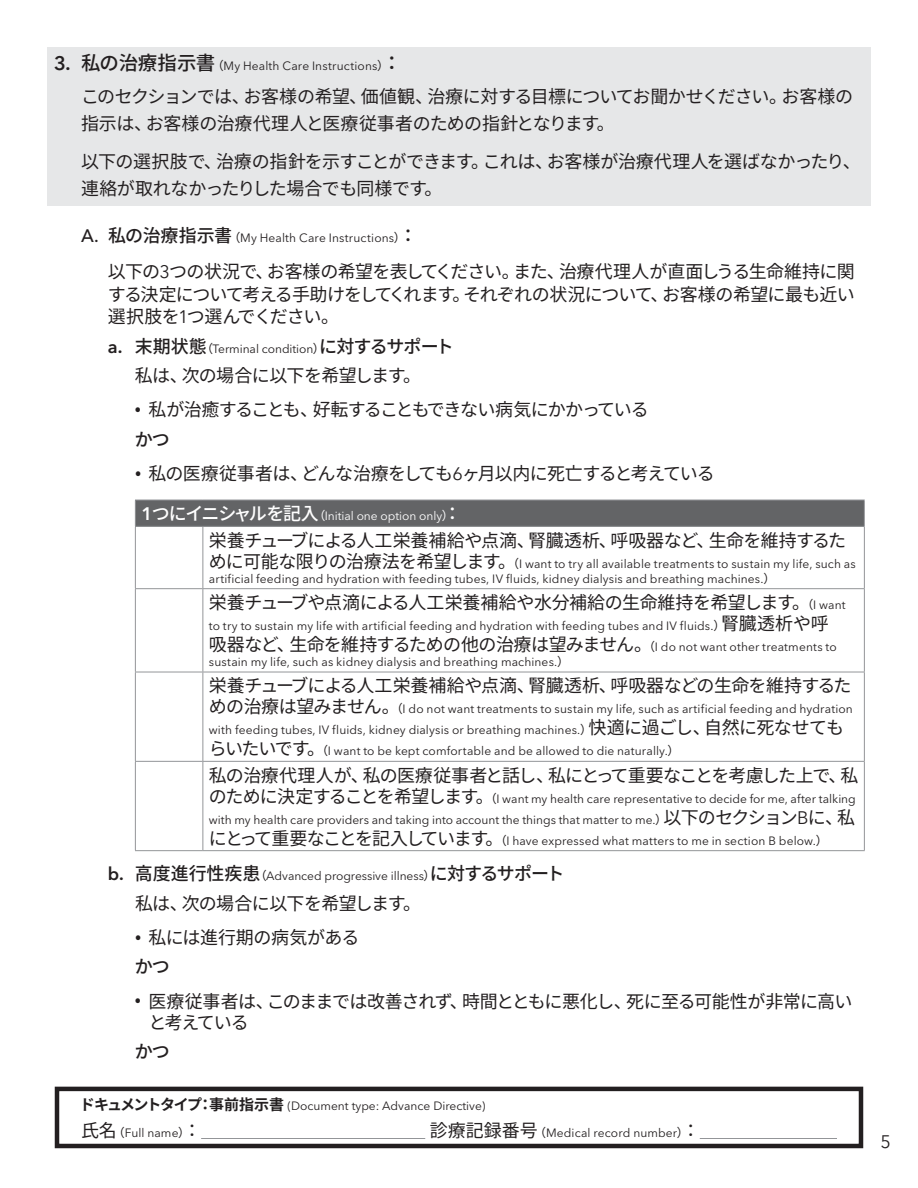
<style>
.page{position:relative;width:918px;height:1188px;background:#fff}
.page>*{position:absolute;margin:0;border:0;box-sizing:border-box;transform-origin:0 0}
.t1{font:18px/27px "Noto Sans CJ Kjp";letter-spacing:-.035em;color:#231f20}
.t2{font:18px "Noto Sans CJ Kjp";letter-spacing:-.055em;color:#231f20}
.t3{font:500 18px "Noto Sans CJ Kjp";color:#231f20}
.t4{font:18px "Avenir Next LT Pro";color:#231f20}
.t5{font:12px/21px "Avenir Next LT Pro";letter-spacing:.01em;color:#231f20}
.t6{font:12px "Avenir Next LT Pro";letter-spacing:-.005em;color:#fff}
.s1{font-weight:600;font-size:19.5px}
.s2{font-family:"Noto Sans CJ Kjp";font-weight:500;font-size:19.5px}
.s3{font-family:"Noto Sans CJ Kjp"}
.s4{font-weight:500;font-size:18px}
.s5{font-family:"Noto Sans CJ Kjp";font-weight:500;font-size:18px}
.s6{font-family:"Avenir Next LT Pro"}
.s7{font-weight:600;font-size:18px}
.s8{font-family:"Noto Sans CJ Kjp";font-size:18px}
.s9{font-size:12px}
.s10{font-family:"Avenir Next LT Pro";font-size:12px}
.s11{font-size:18px}
.s12{font-family:"Noto Sans CJ Kjp";font-weight:700;font-size:15px}
</style>
<div class="page">
<div style="left:55px;top:1087px;width:808px;height:61px;border:4px solid #231f20"></div>
<div style="left:47px;top:47px;width:824px;height:31px;background:#e6e7e8"></div>
<div style="left:47px;top:69px;width:824px;height:72px;background:#e6e7e8"></div>
<div style="left:47px;top:133px;width:824px;height:73px;background:#e6e7e8"></div>
<div style="left:135px;top:500px;width:729px;height:26px;background:#636466"></div>
<svg style="left:864px;top:501px;width:1px;height:25px"></svg>
<hr style="left:135px;top:500px;width:68px;height:1px;background:#939598">
<svg style="left:135px;top:500px;width:1px;height:26px"></svg>
<hr style="left:203px;top:500px;width:662px;height:1px;background:#939598">
<hr style="left:135px;top:526px;width:68px;height:1px;background:#939598">
<hr style="left:135px;top:527px;width:1px;height:61px;background:#939598">
<hr style="left:203px;top:526px;width:662px;height:1px;background:#939598">
<hr style="left:202px;top:527px;width:1px;height:61px;background:#939598">
<hr style="left:864px;top:527px;width:1px;height:61px;background:#939598">
<hr style="left:135px;top:588px;width:68px;height:1px;background:#939598">
<hr style="left:135px;top:589px;width:1px;height:83px;background:#939598">
<hr style="left:203px;top:588px;width:662px;height:1px;background:#939598">
<hr style="left:202px;top:589px;width:1px;height:83px;background:#939598">
<hr style="left:864px;top:589px;width:1px;height:83px;background:#939598">
<hr style="left:135px;top:672px;width:68px;height:1px;background:#939598">
<hr style="left:135px;top:672px;width:1px;height:89px;background:#939598">
<hr style="left:203px;top:672px;width:662px;height:1px;background:#939598">
<hr style="left:202px;top:672px;width:1px;height:89px;background:#939598">
<hr style="left:864px;top:672px;width:1px;height:89px;background:#939598">
<hr style="left:135px;top:761px;width:68px;height:1px;background:#939598">
<hr style="left:135px;top:762px;width:1px;height:88px;background:#939598">
<hr style="left:203px;top:761px;width:662px;height:1px;background:#939598">
<hr style="left:202px;top:762px;width:1px;height:88px;background:#939598">
<hr style="left:864px;top:762px;width:1px;height:88px;background:#939598">
<hr style="left:135px;top:850px;width:68px;height:1px;background:#939598">
<hr style="left:203px;top:850px;width:662px;height:1px;background:#939598">
<hr style="left:201px;top:1138px;width:224px;height:1px;background:#939598">
<hr style="left:700px;top:1138px;width:137px;height:1px;background:#939598">
<h3 class="t5" style="left:54px;top:55px;width:349px"><span class="s1">3.</span> <span class="s2">私の治療指示書</span><span class="s3">（</span>My Health Care Instructions<span class="s3">）</span><span class="s2">：</span></h3>
<p class="t1" style="left:81px;top:84px;width:774px">このセクションでは、お客様の希望、価値観、治療に対する目標についてお聞かせください。お客様の指示は、お客様の治療代理人と医療従事者のための指針となります。</p>
<p class="t1" style="left:81px;top:148px;width:781px">以下の選択肢で、治療の指針を示すことができます。これは、お客様が治療代理人を選ばなかったり、連絡が取れなかったりした場合でも同様です。</p>
<h4 class="t5" style="left:81px;top:228px;width:338px"><span class="s4">A.</span> <span class="s5">私の治療指示書</span><span class="s3">（</span>My Health Care Instructions<span class="s3">）</span><span class="s5">：</span></h4>
<p class="t1" style="left:108px;top:261px;width:748px;line-height:22.5px;text-align:justify">以下の<span class="s6">3</span>つの状況で、お客様の希望を表してください。また、治療代理人が直面しうる生命維持に関する決定について考える手助けをしてくれます。それぞれの状況について、お客様の希望に最も近い選択肢を<span class="s6">1</span>つ選んでください。</p>
<h5 class="t5" style="left:108px;top:338px;width:347px"><span class="s7">a.</span> <span class="s5">末期状態</span><span class="s3">（</span>Terminal condition<span class="s3">）</span><span class="s5">に対するサポート</span></h5>
<p class="t1" style="left:135px;top:362px;width:288px">私は、次の場合に以下を希望します。</p>
<p class="t2" style="left:135px;top:400px;width:515px">• 私が治癒することも、好転することもできない病気にかかっている</p>
<p class="t3" style="left:135px;top:429px;width:37px">かつ</p>
<p class="t1" style="left:135px;top:460px;width:581px">• 私の医療従事者は、どんな治療をしても<span class="s6">6</span>ヶ月以内に死亡すると考えている</p>
<p class="t6" style="left:141px;top:509px;width:322px"><span class="s7">1</span><span class="s5">つにイニシャルを記入</span><span class="s3">（</span>Initial one option only<span class="s3">）</span><span class="s5">：</span></p>
<p class="t1" style="left:209px;top:527px;width:639px">栄養チューブによる人工栄養補給や点滴、腎臓透析、呼吸器など、生命を維持するた</p>
<p class="t5" style="left:209px;top:556px;width:649px;line-height:15px"><span class="s8">めに可能な限りの治療法を希望します。</span><span class="s3">（</span>I want to try all available treatments to sustain my life, such as artificial feeding and hydration with feeding tubes, IV fluids, kidney dialysis and breathing machines.<span class="s3">）</span></p>
<p class="t1" style="left:209px;top:589px;width:638px">栄養チューブや点滴による人工栄養補給や水分補給の生命維持を希望します。<span class="s9">（</span><span class="s10">I want</span></p>
<p class="t5" style="left:209px;top:615px;width:629px">to try to sustain my life with artificial feeding and hydration with feeding tubes and IV fluids.<span class="s3">）</span><span class="s8">腎臓透析や呼吸器など、生命を維持するための他の治療は望みません。</span><span class="s3">（</span>I do not want other treatments to</p>
<p class="t5" style="left:209px;top:651px;width:362px">sustain my life, such as kidney dialysis and breathing machines.<span class="s3">）</span></p>
<p class="t1" style="left:209px;top:673px;width:644px">栄養チューブによる人工栄養補給や点滴、腎臓透析、呼吸器などの生命を維持するた</p>
<p class="t5" style="left:209px;top:699px;width:645px"><span class="s8">めの治療は望みません。</span><span class="s3">（</span>I do not want treatments to sustain my life, such as artificial feeding and hydration with feeding tubes, IV fluids, kidney dialysis or breathing machines.<span class="s3">）</span><span class="s8">快適に過ごし、自然に死なせてもらいたいです。</span><span class="s3">（</span>I want to be kept comfortable and be allowed to die naturally.<span class="s3">）</span></p>
<p class="t1" style="left:209px;top:762px;width:651px">私の治療代理人が、私の医療従事者と話し、私にとって重要なことを考慮した上で、私</p>
<p class="t5" style="left:209px;top:788px;width:648px;text-align:justify"><span class="s8">のために決定することを希望します。</span><span class="s3">（</span>I want my health care representative to decide for me, after talking with my health care providers and taking into account the things that matter to me.<span class="s3">）</span><span class="s8">以下のセクション</span><span class="s11">B</span><span class="s8">に、私にとって重要なことを記入しています。</span><span class="s3">（</span>I have expressed what matters to me in section B below.<span class="s3">）</span></p>
<h5 class="t5" style="left:108px;top:866px;width:458px"><span class="s7">b.</span> <span class="s5">高度進行性疾患</span><span class="s3">（</span>Advanced progressive illness<span class="s3">）</span><span class="s5">に対するサポート</span></h5>
<p class="t1" style="left:135px;top:890px;width:288px">私は、次の場合に以下を希望します。</p>
<p class="t1" style="left:135px;top:924px;width:226px">• 私には進行期の病気がある</p>
<p class="t3" style="left:135px;top:957px;width:37px">かつ</p>
<p class="t1" style="left:148px;top:991px;width:705px;line-height:21px;text-indent:-14px">• 医療従事者は、このままでは改善されず、時間とともに悪化し、死に至る可能性が非常に高いと考えている</p>
<p class="t3" style="left:135px;top:1041px;width:37px">かつ</p>
<p class="t5" style="left:80px;top:1095px;width:407px"><span class="s12">ドキュメントタイプ：事前指示書</span> (Document type: Advance Directive)</p>
<p class="t5" style="left:81px;top:1122px;width:122px"><span class="s8">氏名</span><span class="s3">（</span>Full name<span class="s3">）</span><span class="s8">：</span></p>
<p class="t5" style="left:430px;top:1122px;width:272px"><span class="s8">診療記録番号</span><span class="s3">（</span>Medical record number<span class="s3">）</span><span class="s8">：</span></p>
<h1 class="t4" style="left:881px;top:1130px;width:12px">5</h1>
</div>
